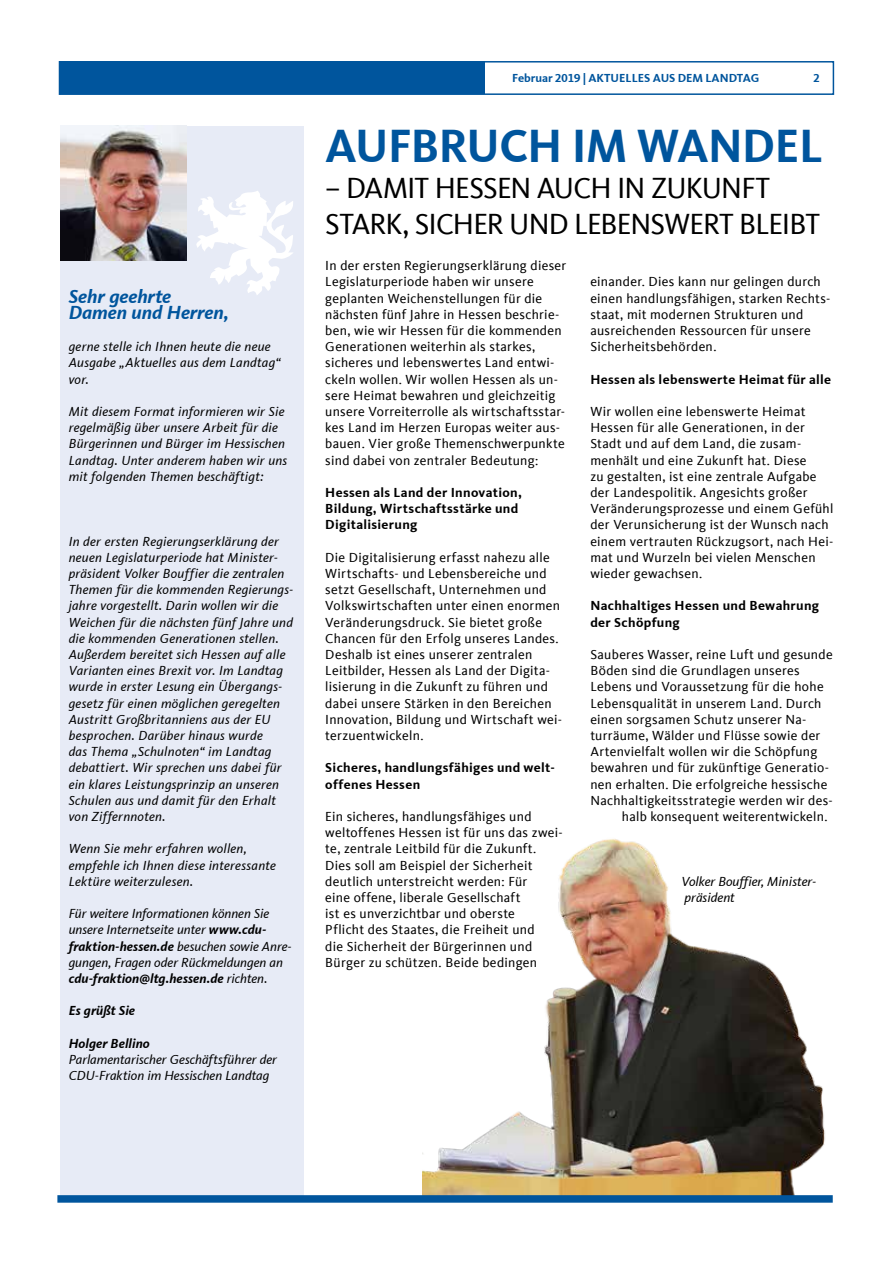
<style>
.page{position:relative;width:893px;height:1263px;background:#fff}
.page>*{position:absolute;margin:0;border:0;box-sizing:border-box;transform-origin:0 0}
.t1{font:700 48px "CDU Kievit Tab";letter-spacing:-.01em;color:#00559d}
.t2{font:30px/36px "CDU Kievit Tab";letter-spacing:-.03em;color:#000}
.t3{font:italic 700 19.5px/16.2px "CDU Kievit Tab";letter-spacing:-.005em;color:#00559d}
.t4{font:13.5px/16.2px "CDU Kievit Tab";letter-spacing:.02em;color:#000}
.t5{font:italic 13.5px/16.2px "CDU Kievit Tab";letter-spacing:.02em;color:#000}
.t6{font:italic 13.5px/16.2px "CDU Kievit Tab";color:#000}
.t7{font:700 13.5px/16.2px "CDU Kievit Tab";letter-spacing:.025em;color:#000}
.t8{font:italic 700 13.5px "CDU Kievit Tab";letter-spacing:.005em;color:#000}
.t9{font:700 12px "CDU Kievit Tab";color:#00559d}
.s1{font-weight:700}
</style>
<div class="page">
<div style="left:60px;top:126px;width:244px;height:1069px;background:#e7ebf6"></div>
<img style="left:60px;top:126px;width:126px;height:134px">
<svg style="left:196px;top:191px;width:97px;height:104px"></svg>
<img style="left:423px;top:838px;width:402px;height:357px">
<div style="left:57px;top:1195px;width:776px;height:8px;background:#00559d"></div>
<div style="left:59px;top:61px;width:775px;height:34px;border:2px solid #00559d"></div>
<div style="left:60px;top:61px;width:425px;height:33px;background:#00559d"></div>
<h3 class="t3" style="left:69px;top:288px;width:162px">Sehr geehrte<br>Damen und Herren,</h3>
<p class="t5" style="left:69px;top:339px;width:213px">gerne stelle ich Ihnen heute die neue<br>Ausgabe „Aktuelles aus dem Landtag“ vor.</p>
<p class="t5" style="left:69px;top:403px;width:220px">Mit diesem Format informieren wir Sie regelmäßig über unsere Arbeit für die Bürgerinnen und Bürger im Hessischen Landtag. Unter anderem haben wir uns mit folgenden Themen beschäftigt:</p>
<p class="t5" style="left:69px;top:533px;width:226px">In der ersten Regierungserklärung der neuen Legislaturperiode hat Minister&shy;präsident Volker Bouffier die zentralen Themen für die kommenden Regierungs&shy;jahre vorgestellt. Darin wollen wir die Weichen für die nächsten fünf Jahre und die kommenden Generationen stellen.<br>Außerdem bereitet sich Hessen auf alle Varianten eines Brexit vor. Im Landtag wurde in erster Lesung ein Übergangs&shy;gesetz für einen möglichen geregelten Austritt Großbritanniens aus der EU besprochen. Darüber hinaus wurde<br>das Thema „Schulnoten“ im Landtag debattiert. Wir sprechen uns dabei für ein klares Leistungsprinzip an unseren Schulen aus und damit für den Erhalt von Ziffernnoten.</p>
<p class="t5" style="left:69px;top:841px;width:209px">Wenn Sie mehr erfahren wollen, empfehle ich Ihnen diese interessante<br>Lektüre weiterzulesen.</p>
<p class="t6" style="left:69px;top:906px;width:224px">Für weitere Informationen können Sie unsere Internetseite unter <span class="s1">www.cdu&shy;fraktion-hessen.de</span> besuchen sowie Anre&shy;gungen, Fragen oder Rückmeldungen an <span class="s1">cdu-fraktion@ltg.hessen.de</span> richten.</p>
<p class="t8" style="left:69px;top:1003px;width:68px">Es grüßt Sie</p>
<p class="t8" style="left:69px;top:1035px;width:82px">Holger Bellino</p>
<p class="t6" style="left:69px;top:1051px;width:210px">Parlamentarischer Geschäftsführer der<br>CDU-Fraktion im Hessischen Landtag</p>
<p class="t9" style="left:512px;top:71px;width:249px">Februar 2019 | AKTUELLES AUS DEM LANDTAG</p>
<p class="t9" style="left:814px;top:71px;width:8px">2</p>
<h1 class="t1" style="left:325px;top:117px;width:499px">AUFBRUCH IM WANDEL</h1>
<h2 class="t2" style="left:325px;top:170px;width:496px">– DAMIT HESSEN AUCH IN ZUKUNFT<br>STARK, SICHER UND LEBENSWERT BLEIBT</h2>
<p class="t4" style="left:590px;top:274px;width:241px">einander. Dies kann nur gelingen durch einen handlungsfähigen, starken Rechts&shy;staat, mit modernen Strukturen und ausreichenden Ressourcen für unsere Sicherheitsbehörden.</p>
<p class="t7" style="left:590px;top:371px;width:242px">Hessen als lebenswerte Heimat für alle</p>
<p class="t4" style="left:590px;top:403px;width:245px">Wir wollen eine lebenswerte Heimat Hessen für alle Generationen, in der Stadt und auf dem Land, die zusam&shy;menhält und eine Zukunft hat. Diese<br>zu gestalten, ist eine zentrale Aufgabe der Landespolitik. Angesichts großer Veränderungsprozesse und einem Gefühl der Verunsicherung ist der Wunsch nach einem vertrauten Rückzugsort, nach Hei&shy;mat und Wurzeln bei vielen Menschen wieder gewachsen.</p>
<p class="t7" style="left:590px;top:598px;width:230px">Nachhaltiges Hessen und Bewahrung der Schöpfung</p>
<p class="t4" style="left:590px;top:646px;width:244px">Sauberes Wasser, reine Luft und gesunde</p>
<p class="t4" style="left:590px;top:663px;width:211px">Böden sind die Grundlagen unseres</p>
<p class="t4" style="left:590px;top:679px;width:235px">Lebens und Voraussetzung für die hohe</p>
<p class="t4" style="left:590px;top:695px;width:233px">Lebensqualität in unserem Land. Durch</p>
<p class="t4" style="left:590px;top:711px;width:218px">einen sorgsamen Schutz unserer Na-</p>
<p class="t4" style="left:590px;top:727px;width:232px">turräume, Wälder und Flüsse sowie der</p>
<p class="t4" style="left:590px;top:744px;width:229px">Artenvielfalt wollen wir die Schöpfung</p>
<p class="t4" style="left:590px;top:760px;width:240px">bewahren und für zukünftige Generatio-</p>
<p class="t4" style="left:590px;top:776px;width:239px">nen erhalten. Die erfolgreiche hessische</p>
<p class="t4" style="left:590px;top:792px;width:244px">Nachhaltigkeitsstrategie werden wir des-</p>
<p class="t4" style="left:622px;top:808px;width:207px">halb konsequent weiterentwickeln.</p>
<p class="t4" style="left:325px;top:258px;width:243px">In der ersten Regierungserklärung dieser Legislaturperiode haben wir unsere geplanten Weichenstellungen für die nächsten fünf Jahre in Hessen beschrie&shy;ben, wie wir Hessen für die kommenden Generationen weiterhin als starkes, sicheres und lebenswertes Land entwi&shy;ckeln wollen. Wir wollen Hessen als un&shy;sere Heimat bewahren und gleichzeitig unsere Vorreiterrolle als wirtschaftsstar&shy;kes Land im Herzen Europas weiter aus&shy;bauen. Vier große Themenschwerpunkte sind dabei von zentraler Bedeutung:</p>
<p class="t7" style="left:325px;top:484px;width:198px">Hessen als Land der Innovation,<br>Bildung, Wirtschaftsstärke und<br>Digitalisierung</p>
<p class="t4" style="left:325px;top:549px;width:238px">Die Digitalisierung erfasst nahezu alle Wirtschafts- und Lebensbereiche und setzt Gesellschaft, Unternehmen und Volkswirtschaften unter einen enormen Veränderungsdruck. Sie bietet große Chancen für den Erfolg unseres Landes.<br>Deshalb ist eines unserer zentralen Leitbilder, Hessen als Land der Digita&shy;lisierung in die Zukunft zu führen und dabei unsere Stärken in den Bereichen Innovation, Bildung und Wirtschaft wei&shy;terzuentwickeln.</p>
<p class="t7" style="left:325px;top:760px;width:231px">Sicheres, handlungsfähiges und welt&shy;offenes Hessen</p>
<p class="t4" style="left:325px;top:808px;width:239px">Ein sicheres, handlungsfähiges und weltoffenes Hessen ist für uns das zwei&shy;te, zentrale Leitbild für die Zukunft.<br>Dies soll am Beispiel der Sicherheit deutlich unterstreicht werden: Für<br>eine offene, liberale Gesellschaft<br>ist es unverzichtbar und oberste<br>Pflicht des Staates, die Freiheit und<br>die Sicherheit der Bürgerinnen und Bürger zu schützen. Beide bedingen</p>
<p class="t6" style="left:681px;top:873px;width:136px">Volker Bouffier, Minister&shy;präsident</p>
</div>
